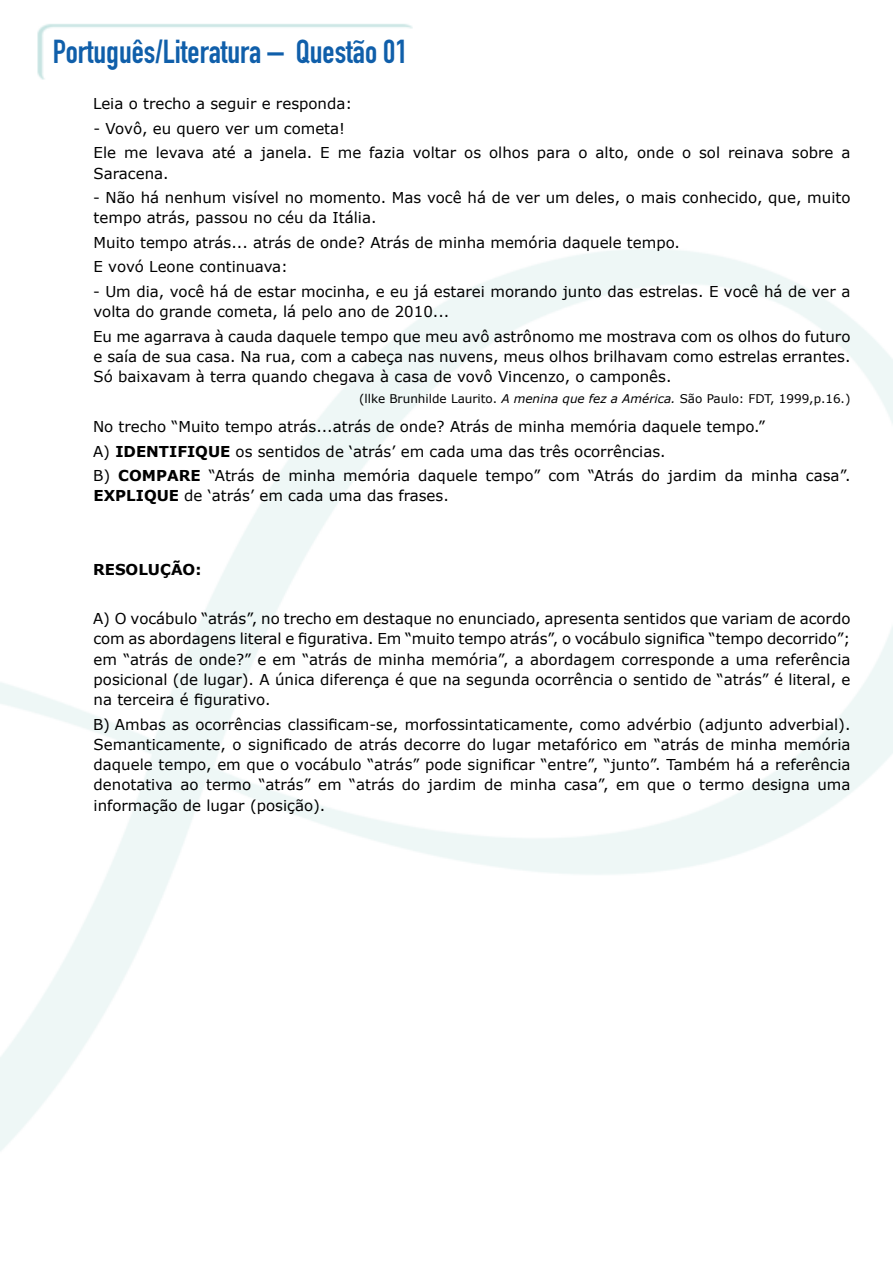
<style>
.page{position:relative;width:893px;height:1263px;background:#fff}
.page>*{position:absolute;margin:0;border:0;box-sizing:border-box;transform-origin:0 0}
.t1{font:32.7px "DIN Engschrift Std";color:#105faa}
.t2{font:15px/20.2px "Verdana";color:#000}
.t3{font:700 15px "Verdana";color:#000}
.t4{font:12px "Verdana";color:#000}
.s1{font-style:italic}
.s2{font-weight:700}
</style>
<div class="page">
<h1 class="t1" style="left:53px;top:33px;width:356px">Português/Literatura – Questão 01</h1>
<p class="t2" style="left:93px;top:93px;width:261px">Leia o trecho a seguir e responda:</p>
<p class="t2" style="left:94px;top:116px;width:758px;line-height:24.6px">- Vovô, eu quero ver um cometa!<br>Ele me levava até a janela. E me fazia voltar os olhos para o alto, onde o sol reinava sobre a</p>
<p class="t2" style="left:94px;top:162px;width:77px">Saracena.</p>
<p class="t2" style="left:93px;top:187px;width:759px">- Não há nenhum visível no momento. Mas você há de ver um deles, o mais conhecido, que, muito tempo atrás, passou no céu da Itália.</p>
<p class="t2" style="left:94px;top:230px;width:588px;line-height:24.5px">Muito tempo atrás... atrás de onde? Atrás de minha memória daquele tempo.<br>E vovó Leone continuava:</p>
<p class="t2" style="left:93px;top:281px;width:759px">- Um dia, você há de estar mocinha, e eu já estarei morando junto das estrelas. E você há de ver a volta do grande cometa, lá pelo ano de 2010...</p>
<p class="t2" style="left:93px;top:326px;width:759px;text-align:justify">Eu me agarrava à cauda daquele tempo que meu avô astrônomo me mostrava com os olhos do futuro e saía de sua casa. Na rua, com a cabeça nas nuvens, meus olhos brilhavam como estrelas errantes.<br>Só baixavam à terra quando chegava à casa de vovô Vincenzo, o camponês.</p>
<p class="t4" style="left:359px;top:391px;width:493px">(llke Brunhilde Laurito. <span class="s1">A menina que fez a América.</span> São Paulo: FDT, 1999,p.16.)</p>
<p class="t2" style="left:93px;top:414px;width:759px;line-height:24.6px">No trecho “Muito tempo atrás...atrás de onde? Atrás de minha memória daquele tempo.”<br>A) <span class="s2">IDENTIFIQUE</span> os sentidos de ‘atrás’ em cada uma das três ocorrências.<br>B) <span class="s2">COMPARE</span> “Atrás de minha memória daquele tempo” com “Atrás do jardim da minha casa”.</p>
<p class="t2" style="left:94px;top:485px;width:357px"><span class="s2">EXPLIQUE</span> de ‘atrás’ em cada uma das frases.</p>
<p class="t3" style="left:93px;top:560px;width:110px">RESOLUÇÃO:</p>
<p class="t2" style="left:93px;top:608px;width:759px;text-align:justify">A) O vocábulo “atrás”, no trecho em destaque no enunciado, apresenta sentidos que variam de acordo com as abordagens literal e figurativa. Em “muito tempo atrás”, o vocábulo significa “tempo decorrido”; em “atrás de onde?” e em “atrás de minha memória”, a abordagem corresponde a uma referência posicional (de lugar). A única diferença é que na segunda ocorrência o sentido de “atrás” é literal, e na terceira é figurativo.</p>
<p class="t2" style="left:93px;top:713px;width:759px;text-align:justify">B) Ambas as ocorrências classificam-se, morfossintaticamente, como advérbio (adjunto adverbial).<br>Semanticamente, o significado de atrás decorre do lugar metafórico em “atrás de minha memória daquele tempo, em que o vocábulo “atrás” pode significar “entre”, “junto”. Também há a referência denotativa ao termo “atrás” em “atrás do jardim de minha casa”, em que o termo designa uma informação de lugar (posição).</p>
</div>
